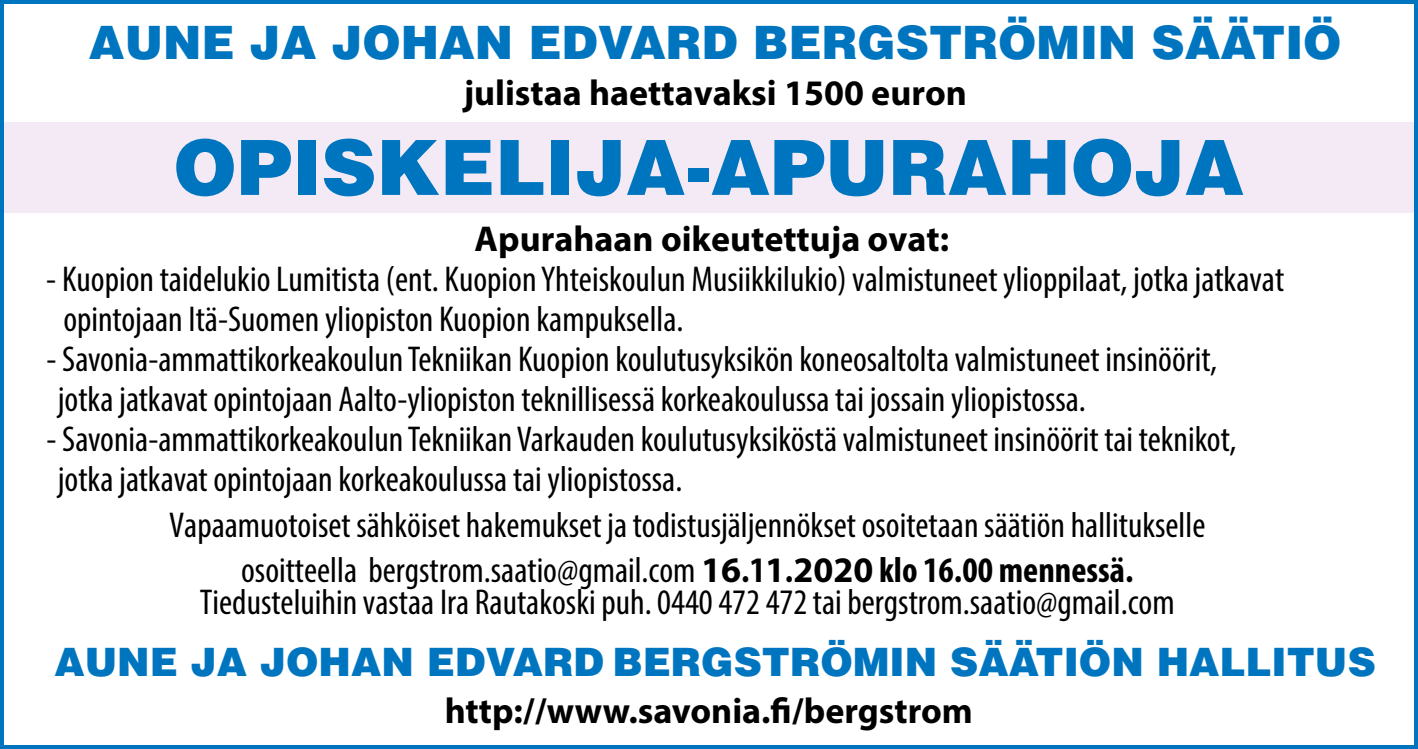
<style>
.page{position:relative;width:1418px;height:749px;background:#fff}
.page>*{position:absolute;margin:0;border:0;box-sizing:border-box;transform-origin:0 0}
.t1{font:900 76px "Helvetica LT Std";color:#0075bf}
.t2{font:900 46px "Helvetica LT Std";color:#0075bf}
.t3{font:900 39.2px "Helvetica LT Std";color:#0075bf}
.t4{font:condensed 36px/40px "Myriad Pro";color:#000}
.t5{font:700 36px "Myriad Pro";color:#000}
.s1{font-weight:700;font-stretch:normal}
.s2{font-weight:700}
</style>
<div class="page">
<div style="left:0;top:122px;width:1417px;height:90px;background:#f3eaf5"></div>
<div style="left:0;top:0;width:1417px;height:748px;border:4px solid #0075bf"></div>
<p class="t2" style="left:89px;top:13px;width:1254px">AUNE JA JOHAN EDVARD BERGSTRÖMIN SÄÄTIÖ</p>
<p class="t5" style="left:463px;top:70px;width:504px">julistaa haettavaksi 1500 euron</p>
<h1 class="t1" style="left:173px;top:118px;width:1072px">OPISKELIJA-APURAHOJA</h1>
<p class="t5" style="left:474px;top:215px;width:476px">Apurahaan oikeutettuja ovat:</p>
<p class="t4" style="left:63px;top:258px;width:1222px;text-indent:-17px">- Kuopion taidelukio Lumitista (ent. Kuopion Yhteiskoulun Musiikkilukio) valmistuneet ylioppilaat, jotka jatkavat opintojaan Itä-Suomen yliopiston Kuopion kampuksella.</p>
<p class="t4" style="left:58px;top:338px;width:1160px;text-indent:-11px">- Savonia-ammattikorkeakoulun Tekniikan Kuopion koulutusyksikön koneosaltolta valmistuneet insinöörit, jotka jatkavat opintojaan Aalto-yliopiston teknillisessä korkeakoulussa tai jossain yliopistossa.</p>
<p class="t4" style="left:58px;top:418px;width:1180px;text-indent:-11px">- Savonia-ammattikorkeakoulun Tekniikan Varkauden koulutusyksiköstä valmistuneet insinöörit tai teknikot, jotka jatkavat opintojaan korkeakoulussa tai yliopistossa.</p>
<p class="t4" style="left:169px;top:501px;width:1037px;line-height:44.8px;text-align:center">Vapaamuotoiset sähköiset hakemukset ja todistusjäljennökset osoitetaan säätiön hallitukselle osoitteella bergstrom.saatio@gmail.com <span class="s1">16</span><span class="s2">.1</span><span class="s1">1</span><span class="s2">.</span><span class="s1">2020</span> <span class="s2">klo 16.00 mennessä.</span></p>
<p class="t4" style="left:200px;top:581px;width:976px">Tiedusteluihin vastaa Ira Rautakoski puh. 0440 472 472 tai bergstrom.saatio@gmail.com</p>
<p class="t3" style="left:54px;top:636px;width:1322px">AUNE JA JOHAN EDVARD BERGSTRÖMIN SÄÄTIÖN HALLITUS</p>
<p class="t5" style="left:444px;top:687px;width:529px">http://www.savonia.fi/bergstrom</p>
</div>
